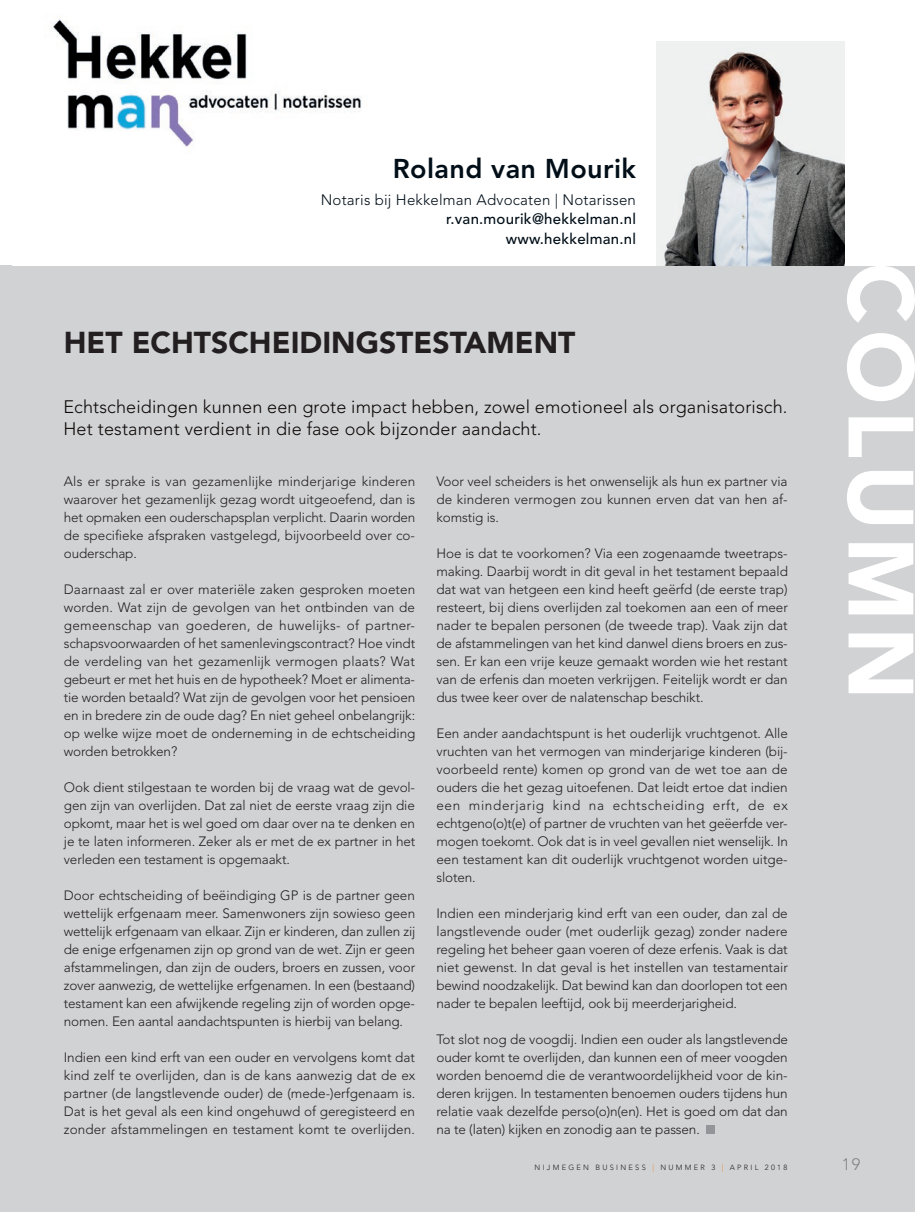
<style>
.page{position:relative;width:915px;height:1212px;background:#fff}
.page>*{position:absolute;margin:0;border:0;box-sizing:border-box;transform-origin:0 0}
.Bodytekst{font:900 30px "Avenir LT Std";color:#231f20}
.Bodytekst-2{font:800 27px "Avenir LT Std";letter-spacing:.015em;color:#010e18}
.Bodytekst-3{font:300 18px/22.5px "Avenir LT Std";letter-spacing:.01em;color:#0c0806}
.t1{font:300 16.5px "Avenir LT Std";color:#808285}
.Bodytekst-4{font:500 15px "Avenir LT Std";letter-spacing:.015em;color:#010e18}
.Bodytekst-5{font:300 15px "Avenir LT Std";letter-spacing:.015em;color:#010e18}
.Bodytekst-6{font:300 13.5px/18px "Avenir LT Std";letter-spacing:-.01em;color:#231f20;text-align:justify}
.t2{font:300 7.5px "Avenir LT Std";letter-spacing:.3em;color:#231f20}
.s1{color:#f58220}
</style>
<div class="page">
<div style="left:0;top:266px;width:914px;height:946px;background:#d1d2d4"></div>
<div style="left:706px;top:1125px;width:8px;height:9px;background:#939598"></div>
<svg style="left:847px;top:266px;width:67px;height:427px"></svg>
<img style="left:50px;top:19px;width:312px;height:128px">
<img style="left:656px;top:41px;width:188px;height:225px">
<p class="Bodytekst-2" style="left:392px;top:152px;width:244px">Roland van Mourik</p>
<p class="Bodytekst-5" style="left:320px;top:191px;width:317px">Notaris bij Hekkelman Advocaten | Notarissen</p>
<p class="Bodytekst-4" style="left:446px;top:210px;width:191px">r.van.mourik@hekkelman.nl</p>
<p class="Bodytekst-4" style="left:505px;top:230px;width:132px">www.hekkelman.nl</p>
<p class="Bodytekst" style="left:64px;top:324px;width:513px">HET ECHTSCHEIDINGSTESTAMENT</p>
<p class="Bodytekst-3" style="left:63px;top:395px;width:725px">Echtscheidingen kunnen een grote impact hebben, zowel emotioneel als organisatorisch.<br>Het testament verdient in die fase ook bijzonder aandacht.</p>
<p class="Bodytekst-6" style="left:64px;top:472px;width:353px">Als er sprake is van gezamenlijke minderjarige kinderen waarover het gezamenlijk gezag wordt uitgeoefend, dan is het opmaken een ouderschapsplan verplicht. Daarin worden de specifieke afspraken vastgelegd, bijvoorbeeld over co&shy;ouderschap.</p>
<p class="Bodytekst-6" style="left:64px;top:580px;width:353px">Daarnaast zal er over materiële zaken gesproken moeten worden. Wat zijn de gevolgen van het ontbinden van de gemeenschap van goederen, de huwelijks- of partner&shy;schapsvoorwaarden of het samenlevingscontract? Hoe vindt de verdeling van het gezamenlijk vermogen plaats? Wat gebeurt er met het huis en de hypotheek? Moet er alimenta&shy;tie worden betaald? Wat zijn de gevolgen voor het pensioen en in bredere zin de oude dag? En niet geheel onbelangrijk: op welke wijze moet de onderneming in de echtscheiding worden betrokken?</p>
<p class="Bodytekst-6" style="left:64px;top:778px;width:353px">Ook dient stilgestaan te worden bij de vraag wat de gevol&shy;gen zijn van overlijden. Dat zal niet de eerste vraag zijn die opkomt, maar het is wel goed om daar over na te denken en je te laten informeren. Zeker als er met de ex partner in het verleden een testament is opgemaakt.</p>
<p class="Bodytekst-6" style="left:64px;top:886px;width:353px">Door echtscheiding of beëindiging GP is de partner geen wettelijk erfgenaam meer. Samenwoners zijn sowieso geen wettelijk erfgenaam van elkaar. Zijn er kinderen, dan zullen zij de enige erfgenamen zijn op grond van de wet. Zijn er geen afstammelingen, dan zijn de ouders, broers en zussen, voor zover aanwezig, de wettelijke erfgenamen. In een (bestaand) testament kan een afwijkende regeling zijn of worden opge&shy;nomen. Een aantal aandachtspunten is hierbij van belang.</p>
<p class="Bodytekst-6" style="left:64px;top:1048px;width:353px">Indien een kind erft van een ouder en vervolgens komt dat kind zelf te overlijden, dan is de kans aanwezig dat de ex partner (de langstlevende ouder) de (mede-)erfgenaam is.<br>Dat is het geval als een kind ongehuwd of geregisteerd en zonder afstammelingen en testament komt te overlijden.</p>
<p class="Bodytekst-6" style="left:436px;top:472px;width:353px">Voor veel scheiders is het onwenselijk als hun ex partner via de kinderen vermogen zou kunnen erven dat van hen af&shy;komstig is.</p>
<p class="Bodytekst-6" style="left:436px;top:544px;width:353px">Hoe is dat te voorkomen? Via een zogenaamde tweetraps&shy;making. Daarbij wordt in dit geval in het testament bepaald dat wat van hetgeen een kind heeft geërfd (de eerste trap) resteert, bij diens overlijden zal toekomen aan een of meer nader te bepalen personen (de tweede trap). Vaak zijn dat de afstammelingen van het kind danwel diens broers en zus&shy;sen. Er kan een vrije keuze gemaakt worden wie het restant van de erfenis dan moeten verkrijgen. Feitelijk wordt er dan dus twee keer over de nalatenschap beschikt.</p>
<p class="Bodytekst-6" style="left:436px;top:724px;width:353px">Een ander aandachtspunt is het ouderlijk vruchtgenot. Alle vruchten van het vermogen van minderjarige kinderen (bij&shy;voorbeeld rente) komen op grond van de wet toe aan de ouders die het gezag uitoefenen. Dat leidt ertoe dat indien een minderjarig kind na echtscheiding erft, de ex echtgeno(o)t(e) of partner de vruchten van het geëerfde ver&shy;mogen toekomt. Ook dat is in veel gevallen niet wenselijk. In een testament kan dit ouderlijk vruchtgenot worden uitge&shy;sloten.</p>
<p class="Bodytekst-6" style="left:436px;top:904px;width:353px">Indien een minderjarig kind erft van een ouder, dan zal de langstlevende ouder (met ouderlijk gezag) zonder nadere regeling het beheer gaan voeren of deze erfenis. Vaak is dat niet gewenst. In dat geval is het instellen van testamentair bewind noodzakelijk. Dat bewind kan dan doorlopen tot een nader te bepalen leeftijd, ook bij meerderjarigheid.</p>
<p class="Bodytekst-6" style="left:436px;top:1030px;width:353px">Tot slot nog de voogdij. Indien een ouder als langstlevende ouder komt te overlijden, dan kunnen een of meer voogden worden benoemd die de verantwoordelijkheid voor de kin&shy;deren krijgen. In testamenten benoemen ouders tijdens hun relatie vaak dezelfde perso(o)n(en). Het is goed om dat dan na te (laten) kijken en zonodig aan te passen.</p>
<p class="t2" style="left:534px;top:1163px;width:254px">NIJMEGEN BUSINESS <span class="s1">|</span> NUMMER 3 <span class="s1">|</span> APRIL 2018</p>
<p class="t1" style="left:841px;top:1155px;width:20px">19</p>
</div>
